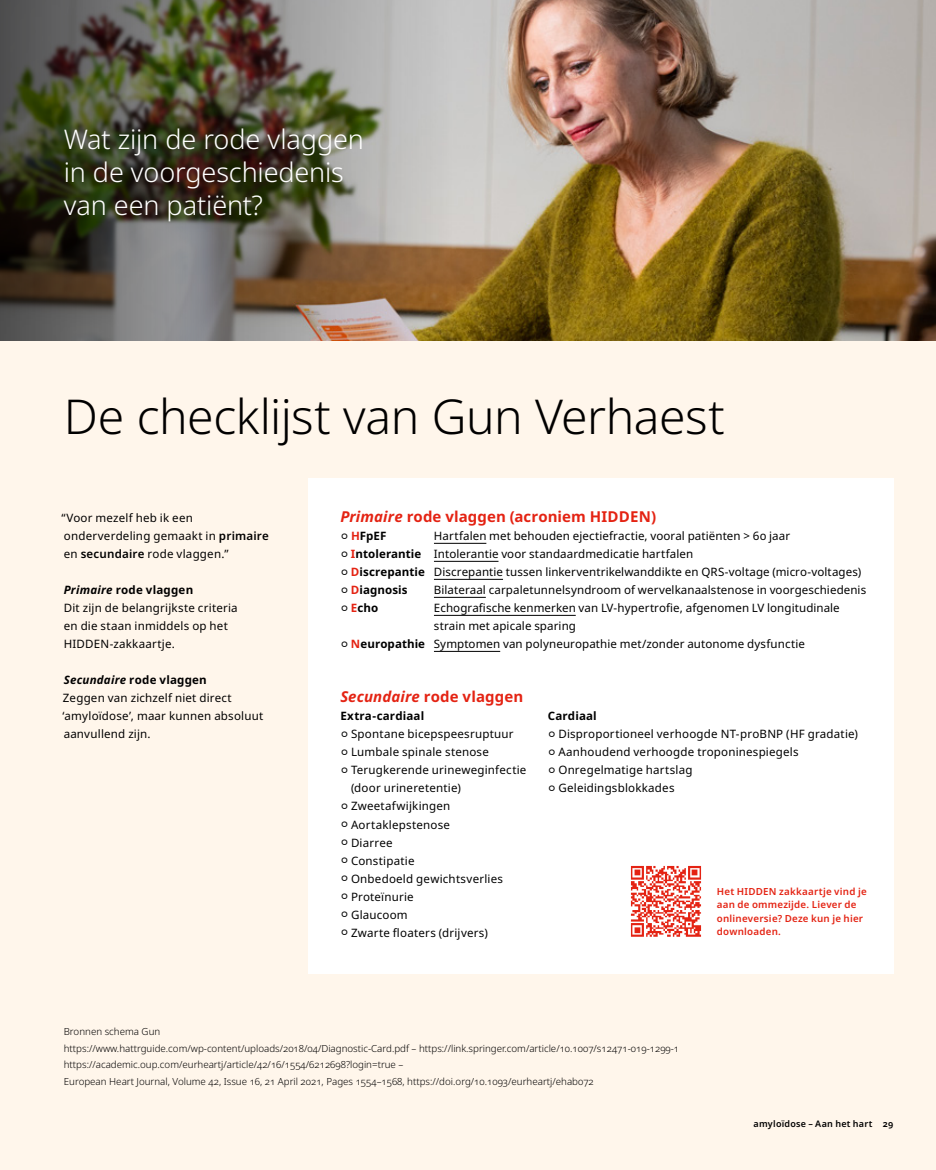
<style>
.page{position:relative;width:936px;height:1170px;background:#fff}
.page>*{position:absolute;margin:0;border:0;box-sizing:border-box;transform-origin:0 0}
.t1{font:300 48px "Noto Sans";letter-spacing:-.01em;color:#000}
.t2{font:300 27px/33px "Noto Sans";letter-spacing:-.005em;color:#fff}
.t3{font:700 15px "Noto Sans";letter-spacing:.005em;color:#e42313}
.t4{font:11.55px/18px "Noto Sans";letter-spacing:.015em;color:#000}
.t5{font:700 11.55px "Noto Sans";letter-spacing:.01em;color:#000}
.t6{font:300 9.75px/16.5px "Noto Sans";color:#000}
.t7{font:600 9.75px/13.5px "Noto Sans";letter-spacing:.025em;color:#e42313}
.t8{font:600 9px "Noto Sans";letter-spacing:.025em;color:#000}
.s1{font-weight:600}
.s2{font-weight:700;font-style:italic}
.s3{font-weight:700}
.s4{font-style:italic}
.s5{font-weight:300;font-size:18px}
.s6{color:#e42313}
.s7{font-weight:700;color:#e42313}
</style>
<div class="page">
<div style="left:0;top:0;width:935px;height:1169px;background:#fff6eb"></div>
<div style="left:308px;top:478px;width:585px;height:496px;background:#fff"></div>
<img style="left:516px;top:0;width:419px;height:340px">
<img style="left:630px;top:865px;width:72px;height:72px">
<hr style="left:434px;top:543px;width:52px;height:1px;background:#000">
<hr style="left:434px;top:561px;width:64px;height:1px;background:#000">
<hr style="left:434px;top:579px;width:69px;height:1px;background:#000">
<hr style="left:434px;top:597px;width:52px;height:1px;background:#000">
<hr style="left:434px;top:615px;width:141px;height:1px;background:#000">
<hr style="left:434px;top:651px;width:66px;height:1px;background:#000">
<img style="left:0;top:0;width:516px;height:340px">
<h2 class="t2" style="left:64px;top:123px;width:301px">Wat zijn de rode vlaggen in de voorgeschiedenis van een patiënt?</h2>
<h1 class="t1" style="left:64px;top:389px;width:662px">De checklijst van Gun Verhaest</h1>
<p class="t4" style="left:62px;top:509px;width:209px">“Voor mezelf heb ik een onderverdeling gemaakt in <span class="s1">primaire </span>en <span class="s1">secundaire</span> rode vlaggen.”</p>
<p class="t4" style="left:64px;top:581px;width:175px"><span class="s2">Primaire</span> <span class="s3">rode vlaggen<br></span>Dit zijn de belangrijkste criteria en die staan inmiddels op het<br>HIDDEN-zakkaartje.</p>
<p class="t4" style="left:63px;top:671px;width:202px"><span class="s2">Secundaire</span> <span class="s3">rode vlaggen<br></span>Zeggen van zichzelf niet direct ‘amyloïdose’, maar kunnen absoluut aanvullend zijn.</p>
<p class="t3" style="left:340px;top:508px;width:317px"><span class="s4">Primaire</span> rode vlaggen (acroniem HIDDEN)</p>
<p class="t5" style="left:340px;top:529px;width:48px"><span class="s5">꠶</span> <span class="s6">H</span>FpEF</p>
<p class="t4" style="left:340px;top:527px;width:522px;text-indent:94px">Hartfalen met behouden ejectiefractie, vooral patiënten &gt; 60 jaar<br><span class="s5">꠶</span> <span class="s7">I</span><span class="s3">ntolerantie</span> Intolerantie voor standaardmedicatie hartfalen<br><span class="s5">꠶</span> <span class="s7">D</span><span class="s3">iscrepantie</span> Discrepantie tussen linkerventrikelwanddikte en QRS-voltage (micro-voltages) <span class="s5">꠶</span> <span class="s7">D</span><span class="s3">iagnosis</span></p>
<p class="t4" style="left:434px;top:581px;width:434px">Bilateraal carpaletunnelsyndroom of wervelkanaalstenose in voorgeschiedenis</p>
<p class="t5" style="left:340px;top:601px;width:39px"><span class="s5">꠶</span> <span class="s6">E</span>cho</p>
<p class="t4" style="left:434px;top:599px;width:407px">Echografische kenmerken van LV-hypertrofie, afgenomen LV longitudinale</p>
<p class="t4" style="left:434px;top:617px;width:143px">strain met apicale sparing</p>
<p class="t4" style="left:340px;top:635px;width:466px"><span class="s5">꠶</span> <span class="s7">N</span><span class="s3">europathie</span> Symptomen van polyneuropathie met/zonder autonome dysfunctie</p>
<p class="t3" style="left:340px;top:688px;width:184px"><span class="s4">Secundaire</span> rode vlaggen</p>
<p class="t5" style="left:340px;top:709px;width:85px">Extra-cardiaal</p>
<p class="t4" style="left:340px;top:725px;width:175px"><span class="s5">꠶</span> Spontane bicepspeesruptuur</p>
<p class="t4" style="left:340px;top:743px;width:150px"><span class="s5">꠶</span> Lumbale spinale stenose</p>
<p class="t4" style="left:340px;top:761px;width:188px"><span class="s5">꠶</span> Terugkerende urineweginfectie</p>
<p class="t4" style="left:351px;top:779px;width:111px">(door urineretentie)</p>
<p class="t4" style="left:340px;top:797px;width:112px"><span class="s5">꠶</span> Zweetafwijkingen</p>
<p class="t4" style="left:340px;top:815px;width:111px"><span class="s5">꠶</span> Aortaklepstenose</p>
<p class="t4" style="left:340px;top:833px;width:54px"><span class="s5">꠶</span> Diarree</p>
<p class="t4" style="left:340px;top:851px;width:76px"><span class="s5">꠶</span> Constipatie</p>
<p class="t4" style="left:340px;top:869px;width:164px"><span class="s5">꠶</span> Onbedoeld gewichtsverlies</p>
<p class="t4" style="left:340px;top:887px;width:75px"><span class="s5">꠶</span> Proteïnurie</p>
<p class="t4" style="left:340px;top:905px;width:69px"><span class="s5">꠶</span> Glaucoom</p>
<p class="t4" style="left:340px;top:923px;width:149px"><span class="s5">꠶</span> Zwarte floaters (drijvers)</p>
<p class="t4" style="left:547px;top:707px;width:312px"><span class="s3">Cardiaal<br></span><span class="s5">꠶</span> Disproportioneel verhoogde NT-proBNP (HF gradatie) <span class="s5">꠶</span> Aanhoudend verhoogde troponinespiegels<br><span class="s5">꠶</span> Onregelmatige hartslag<br><span class="s5">꠶</span> Geleidingsblokkades</p>
<p class="t7" style="left:716px;top:884px;width:151px">Het HIDDEN zakkaartje vind je aan de ommezijde. Liever de onlineversie? Deze kun je hier downloaden.</p>
<p class="t6" style="left:64px;top:1023px;width:617px">Bronnen schema Gun<br>https://www.hattrguide.com/wp-content/uploads/2018/04/Diagnostic-Card.pdf – https://link.springer.com/article/10.1007/s12471-019-1299-1 https://academic.oup.com/eurheartj/article/42/16/1554/6212698?login=true –<br>European Heart Journal, Volume 42, Issue 16, 21 April 2021, Pages 1554–1568, https://doi.org/10.1093/eurheartj/ehab072</p>
<p class="t8" style="left:753px;top:1118px;width:141px">amyloïdose – Aan het hart 29</p>
</div>
